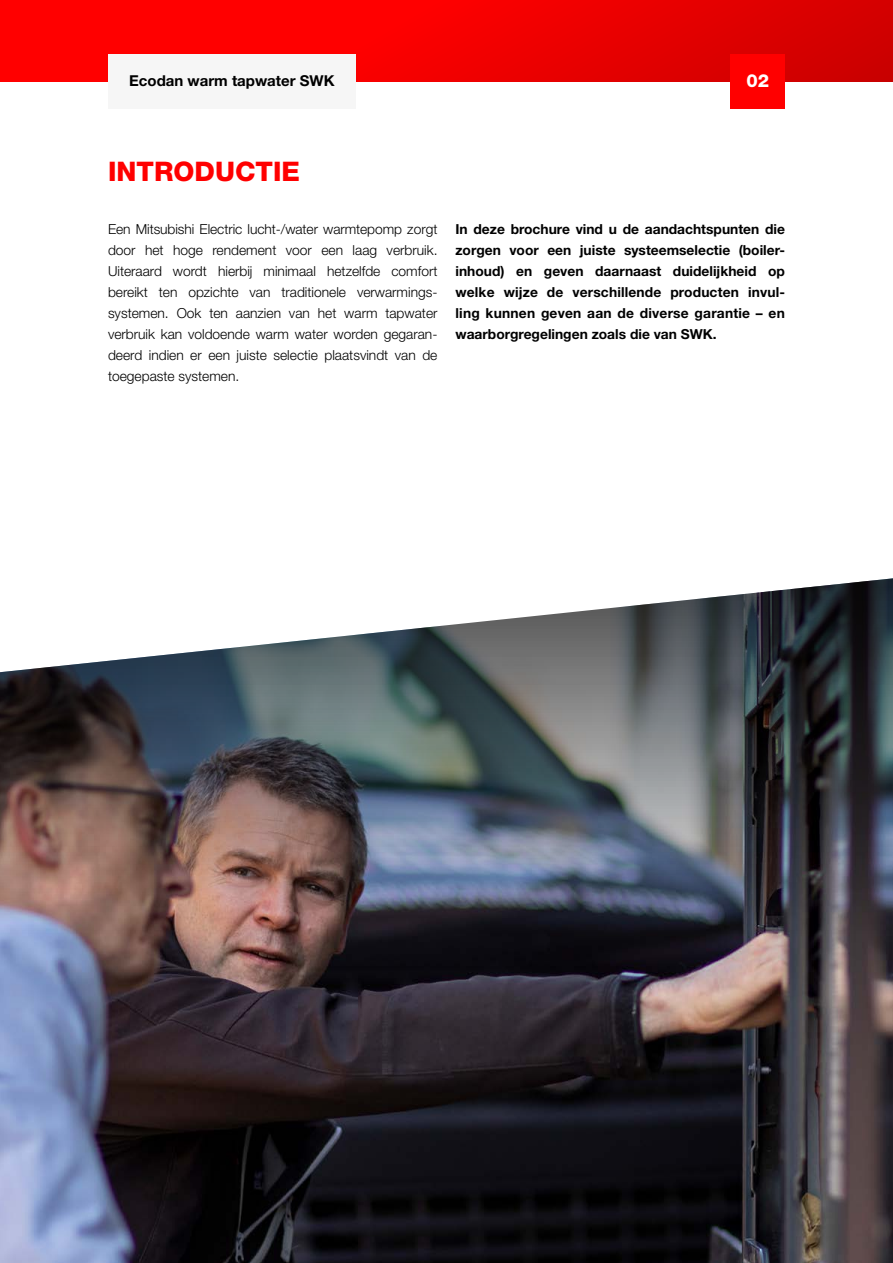
<style>
.page{position:relative;width:893px;height:1263px;background:#fff}
.page>*{position:absolute;margin:0;border:0;box-sizing:border-box;transform-origin:0 0}
.t1{font:800 27px "Helvetica Neue LT Std";color:#f00}
.t2{font:800 18px "Helvetica Neue LT Std";color:#fff}
.t3{font:700 15px "Helvetica Neue LT Std";color:#000}
.t4{font:300 13.8px/21px "Helvetica Neue LT Std";color:#000}
.t5{font:700 13.8px/21px "Helvetica Neue LT Std";color:#000;text-align:justify}
</style>
<div class="page">
<div style="left:0;top:0;width:893px;height:81px;background:linear-gradient(to right,#f00,#d70000)"></div>
<div style="left:731px;top:54px;width:54px;height:54px;background:#f00"></div>
<div style="left:108px;top:54px;width:248px;height:54px;background:#f6f6f6"></div>
<img style="left:0;top:578px;width:893px;height:685px">
<p class="t3" style="left:129px;top:72px;width:207px">Ecodan warm tapwater SWK</p>
<h2 class="t2" style="left:747px;top:70px;width:24px">02</h2>
<h1 class="t1" style="left:108px;top:156px;width:193px">INTRODUCTIE</h1>
<p class="t4" style="left:108px;top:218px;width:331px">Een Mitsubishi Electric lucht-/water warmtepomp zorgt door het hoge rendement voor een laag verbruik.<br>Uiteraard wordt hierbij minimaal hetzelfde comfort bereikt ten opzichte van traditionele verwarmings&shy;systemen. Ook ten aanzien van het warm tapwater verbruik kan voldoende warm water worden gegaran&shy;deerd indien er een juiste selectie plaatsvindt van de toegepaste systemen.</p>
<p class="t5" style="left:455px;top:218px;width:331px">In deze brochure vind u de aandachtspunten die zorgen voor een juiste systeemselectie (boiler&shy;inhoud) en geven daarnaast duidelijkheid op welke wijze de verschillende producten invul&shy;ling kunnen geven aan de diverse garantie – en waarborgregelingen zoals die van SWK.</p>
</div>
